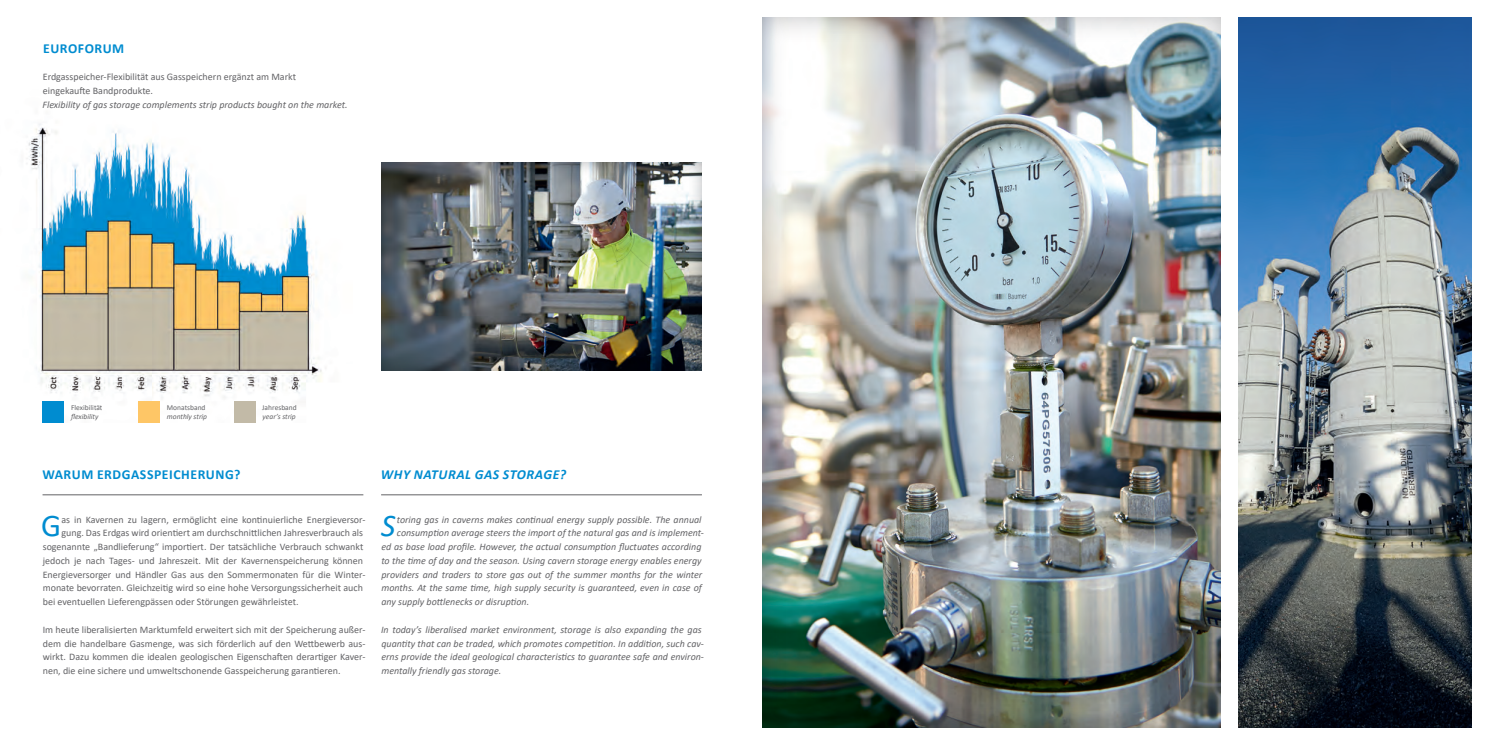
<style>
.page{position:relative;width:1489px;height:745px;background:#fff}
.page>*{position:absolute;margin:0;border:0;box-sizing:border-box;transform-origin:0 0}
.t1{font:31.62px "Calibri";color:#008cd0}
.t2{font:italic 31.62px "Calibri";color:#008cd0}
.t3{font:700 13.75px "Calibri";letter-spacing:.04em;color:#008cd0}
.t4{font:italic 700 13.75px "Calibri";letter-spacing:.04em;color:#008cd0}
.t5{font:10px/13.8px "Calibri";color:#636366;text-align:justify}
.t6{font:italic 10px/13.8px "Calibri";color:#636366}
.t7{font:italic 7.5px "Calibri";color:#636366}
.t8{font:7.5px "Calibri";color:#636366}
</style>
<div class="page">
<img style="left:26px;top:123px;width:296px;height:299px">
<div style="left:43px;top:401px;width:21px;height:21px;background:#008cd0"></div>
<div style="left:138px;top:401px;width:21px;height:21px;background:#fec666"></div>
<div style="left:234px;top:401px;width:21px;height:21px;background:#c2baa7"></div>
<div style="left:761px;top:17px;width:459px;height:710px;background:#636366;opacity:.4"></div>
<hr style="left:43px;top:494px;width:320px;height:1px;background:#636366">
<hr style="left:381px;top:494px;width:321px;height:1px;background:#636366">
<div style="left:381px;top:162px;width:321px;height:208px;background:#636366;opacity:.5"></div>
<img style="left:1238px;top:18px;width:232px;height:708px">
<p class="t3" style="left:43px;top:39px;width:83px">EUROFORUM</p>
<p class="t5" style="left:43px;top:70px;width:255px">Erdgasspeicher-Flexibilität aus Gasspeichern ergänzt am Markt</p>
<p class="t5" style="left:43px;top:84px;width:112px">eingekaufte Bandprodukte.</p>
<p class="t6" style="left:42px;top:97px;width:306px">Flexibility of gas storage complements strip products bought on the market.</p>
<p class="t8" style="left:71px;top:402px;width:33px">Flexibilität</p>
<p class="t7" style="left:71px;top:411px;width:29px">flexibility</p>
<p class="t8" style="left:167px;top:402px;width:40px">Monatsband</p>
<p class="t7" style="left:167px;top:411px;width:42px">monthly strip</p>
<p class="t8" style="left:262px;top:402px;width:36px">Jahresband</p>
<p class="t7" style="left:262px;top:411px;width:35px">year’s strip</p>
<p class="t3" style="left:42px;top:465px;width:200px">WARUM ERDGASSPEICHERUNG?</p>
<p class="t1" style="left:41px;top:503px;width:21px">G</p>
<p class="t5" style="left:61px;top:512px;width:305px">as in Kavernen zu lagern, ermöglicht eine kontinuierliche Energieversor-</p>
<p class="t5" style="left:61px;top:525px;width:303px">gung. Das Erdgas wird orientiert am durchschnittlichen Jahresverbrauch als</p>
<p class="t5" style="left:43px;top:539px;width:322px">sogenannte „Bandlieferung“ importiert. Der tatsächliche Verbrauch schwankt</p>
<p class="t5" style="left:43px;top:553px;width:322px">jedoch je nach Tages- und Jahreszeit. Mit der Kavernenspeicherung können</p>
<p class="t5" style="left:43px;top:567px;width:324px">Energieversorger und Händler Gas aus den Sommermonaten für die Winter-</p>
<p class="t5" style="left:43px;top:580px;width:322px">monate bevorraten. Gleichzeitig wird so eine hohe Versorgungssicherheit auch</p>
<p class="t5" style="left:43px;top:594px;width:257px">bei eventuellen Lieferengpässen oder Störungen gewährleistet.</p>
<p class="t5" style="left:43px;top:622px;width:324px">Im heute liberalisierten Marktumfeld erweitert sich mit der Speicherung außer&shy;dem die handelbare Gasmenge, was sich förderlich auf den Wettbewerb aus&shy;wirkt. Dazu kommen die idealen geologischen Eigenschaften derartiger Kaver&shy;nen, die eine sichere und umweltschonende Gasspeicherung garantieren.</p>
<p class="t4" style="left:381px;top:464px;width:187px">WHY NATURAL GAS STORAGE?</p>
<p class="t2" style="left:381px;top:503px;width:16px">S</p>
<p class="t6" style="left:397px;top:511px;width:306px">toring gas in caverns makes continual energy supply possible. The annual</p>
<p class="t6" style="left:397px;top:525px;width:308px">consumption average steers the import of the natural gas and is implement-</p>
<p class="t6" style="left:381px;top:539px;width:321px">ed as base load profile. However, the actual consumption fluctuates according</p>
<p class="t6" style="left:381px;top:553px;width:322px">to the time of day and the season. Using cavern storage energy enables energy</p>
<p class="t6" style="left:381px;top:566px;width:322px">providers and traders to store gas out of the summer months for the winter</p>
<p class="t6" style="left:381px;top:580px;width:322px">months. At the same time, high supply security is guaranteed, even in case of</p>
<p class="t6" style="left:381px;top:594px;width:149px">any supply bottlenecks or disruption.</p>
<p class="t6" style="left:381px;top:621px;width:324px">In today’s liberalised market environment, storage is also expanding the gas quantity that can be traded, which promotes competition. In addition, such cav&shy;erns provide the ideal geological characteristics to guarantee safe and environ&shy;mentally friendly gas storage.</p>
</div>
